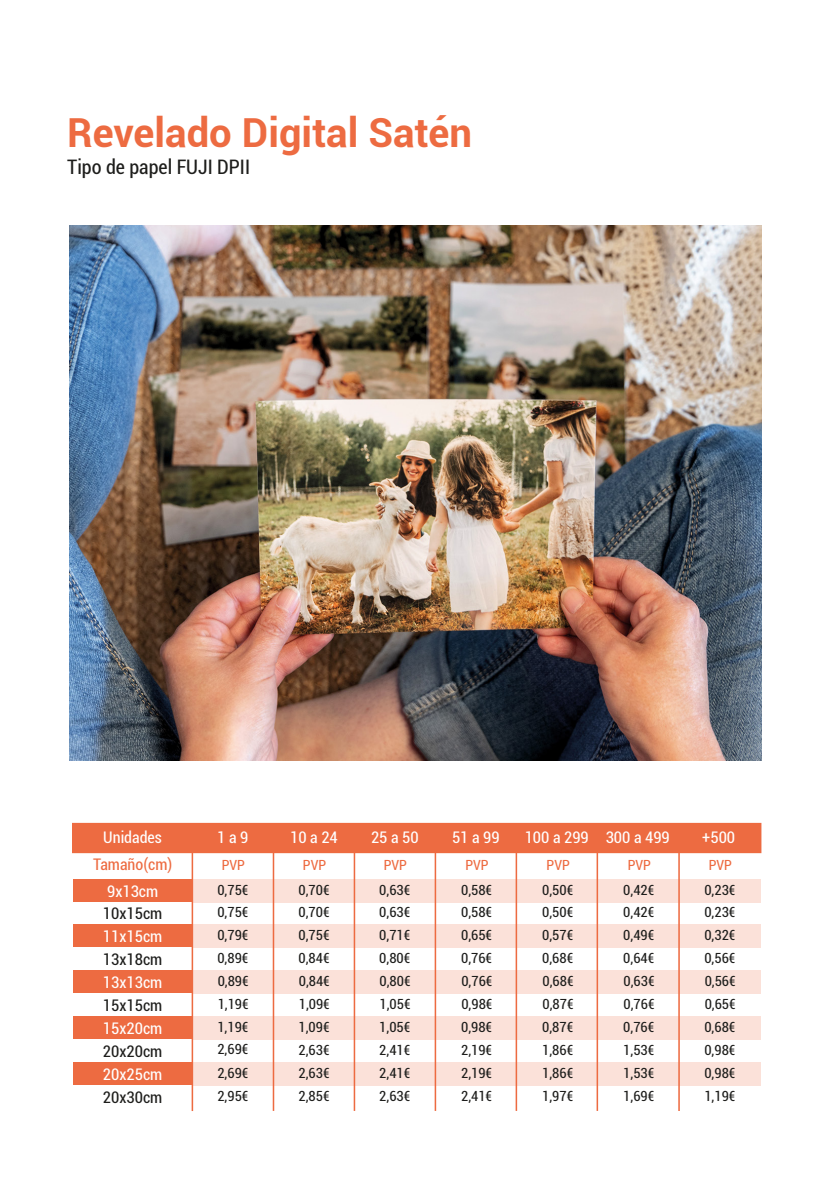
<style>
.page{position:relative;width:840px;height:1191px;background:#fff}
.page>*{position:absolute;margin:0;border:0;box-sizing:border-box;transform-origin:0 0}
.t1{font:700 40px "Roboto";color:#ed6b41}
.t2{font:condensed 20px "Roboto";color:#1d1d1b}
.t3{font:condensed 16px "Roboto";color:#fff}
.t4{font:condensed 16px "Roboto";color:#1d1d1b}
.t5{font:condensed 16px "Roboto";color:#ed6b41}
.t6{font:condensed 14px "Roboto";color:#1d1d1b}
.t7{font:condensed 14px "Roboto";color:#ed6b41}
</style>
<div class="page">
<div style="left:192px;top:1016px;width:568px;height:24px;background:#fbe1d9"></div>
<div style="left:192px;top:878px;width:568px;height:24px;background:#fbe1d9"></div>
<div style="left:72px;top:823px;width:689px;height:30px;background:#ed6b41"></div>
<div style="left:73px;top:878px;width:119px;height:23px;background:#ed6b41"></div>
<div style="left:192px;top:923px;width:568px;height:24px;background:#fbe1d9"></div>
<div style="left:73px;top:923px;width:119px;height:23px;background:#ed6b41"></div>
<div style="left:192px;top:970px;width:568px;height:24px;background:#fbe1d9"></div>
<div style="left:73px;top:970px;width:119px;height:23px;background:#ed6b41"></div>
<div style="left:73px;top:1015px;width:119px;height:23px;background:#ed6b41"></div>
<div style="left:192px;top:1062px;width:568px;height:23px;background:#fbe1d9"></div>
<div style="left:73px;top:1062px;width:119px;height:22px;background:#ed6b41"></div>
<hr style="left:272px;top:843px;width:2px;height:267px;background:#ed6b41">
<hr style="left:191px;top:843px;width:2px;height:267px;background:#ed6b41">
<hr style="left:353px;top:843px;width:2px;height:267px;background:#ed6b41">
<hr style="left:434px;top:843px;width:2px;height:267px;background:#ed6b41">
<hr style="left:515px;top:843px;width:2px;height:267px;background:#ed6b41">
<hr style="left:596px;top:843px;width:1px;height:267px;background:#ed6b41">
<hr style="left:678px;top:843px;width:1px;height:267px;background:#ed6b41">
<img style="left:70px;top:225px;width:691px;height:535px">
<h1 class="t1" style="left:67px;top:105px;width:406px">Revelado Digital Satén</h1>
<h2 class="t2" style="left:67px;top:153px;width:184px">Tipo de papel FUJI DPII</h2>
<p class="t3" style="left:103px;top:825px;width:60px">Unidades</p>
<p class="t5" style="left:93px;top:853px;width:81px">Tamaño(cm)</p>
<p class="t3" style="left:217px;top:825px;width:33px">1 a 9</p>
<p class="t3" style="left:290px;top:825px;width:49px">10 a 24</p>
<p class="t3" style="left:371px;top:825px;width:49px">25 a 50</p>
<p class="t3" style="left:451px;top:825px;width:49px">51 a 99</p>
<p class="t3" style="left:524px;top:825px;width:147px">100 a 299 300 a 499</p>
<p class="t3" style="left:702px;top:825px;width:34px">+500</p>
<p class="t7" style="left:222px;top:855px;width:25px">PVP</p>
<p class="t7" style="left:303px;top:855px;width:25px">PVP</p>
<p class="t7" style="left:383px;top:855px;width:25px">PVP</p>
<p class="t7" style="left:465px;top:855px;width:25px">PVP</p>
<p class="t7" style="left:546px;top:855px;width:25px">PVP</p>
<p class="t7" style="left:627px;top:855px;width:25px">PVP</p>
<p class="t7" style="left:708px;top:855px;width:25px">PVP</p>
<p class="t6" style="left:217px;top:880px;width:33px">0,75€</p>
<p class="t6" style="left:298px;top:880px;width:33px">0,70€</p>
<p class="t6" style="left:379px;top:880px;width:33px">0,63€</p>
<p class="t6" style="left:461px;top:880px;width:33px">0,58€</p>
<p class="t6" style="left:542px;top:880px;width:33px">0,50€</p>
<p class="t6" style="left:623px;top:880px;width:33px">0,42€</p>
<p class="t6" style="left:704px;top:880px;width:33px">0,23€</p>
<p class="t3" style="left:107px;top:880px;width:53px">9x13cm</p>
<p class="t4" style="left:103px;top:902px;width:61px">10x15cm</p>
<p class="t6" style="left:217px;top:902px;width:33px">0,75€</p>
<p class="t6" style="left:298px;top:902px;width:33px">0,70€</p>
<p class="t6" style="left:379px;top:902px;width:33px">0,63€</p>
<p class="t6" style="left:461px;top:902px;width:33px">0,58€</p>
<p class="t6" style="left:542px;top:902px;width:33px">0,50€</p>
<p class="t6" style="left:623px;top:902px;width:33px">0,42€</p>
<p class="t6" style="left:704px;top:902px;width:33px">0,23€</p>
<p class="t3" style="left:103px;top:925px;width:61px">11x15cm</p>
<p class="t6" style="left:217px;top:925px;width:33px">0,79€</p>
<p class="t6" style="left:298px;top:925px;width:33px">0,75€</p>
<p class="t6" style="left:379px;top:925px;width:33px">0,71€</p>
<p class="t6" style="left:461px;top:925px;width:33px">0,65€</p>
<p class="t6" style="left:542px;top:925px;width:33px">0,57€</p>
<p class="t6" style="left:623px;top:925px;width:33px">0,49€</p>
<p class="t6" style="left:704px;top:925px;width:33px">0,32€</p>
<p class="t4" style="left:103px;top:947px;width:61px">13x18cm</p>
<p class="t6" style="left:217px;top:948px;width:33px">0,89€</p>
<p class="t6" style="left:298px;top:948px;width:33px">0,84€</p>
<p class="t6" style="left:379px;top:948px;width:33px">0,80€</p>
<p class="t6" style="left:461px;top:948px;width:33px">0,76€</p>
<p class="t6" style="left:542px;top:948px;width:33px">0,68€</p>
<p class="t6" style="left:623px;top:948px;width:33px">0,64€</p>
<p class="t6" style="left:704px;top:948px;width:33px">0,56€</p>
<p class="t3" style="left:103px;top:971px;width:61px">13x13cm</p>
<p class="t6" style="left:217px;top:971px;width:33px">0,89€</p>
<p class="t6" style="left:298px;top:971px;width:33px">0,84€</p>
<p class="t6" style="left:379px;top:971px;width:33px">0,80€</p>
<p class="t6" style="left:461px;top:971px;width:33px">0,76€</p>
<p class="t6" style="left:542px;top:971px;width:33px">0,68€</p>
<p class="t6" style="left:623px;top:971px;width:33px">0,63€</p>
<p class="t6" style="left:704px;top:971px;width:33px">0,56€</p>
<p class="t4" style="left:103px;top:994px;width:61px">15x15cm</p>
<p class="t6" style="left:217px;top:994px;width:33px">1,19€</p>
<p class="t6" style="left:298px;top:994px;width:33px">1,09€</p>
<p class="t6" style="left:379px;top:994px;width:33px">1,05€</p>
<p class="t6" style="left:461px;top:994px;width:33px">0,98€</p>
<p class="t6" style="left:542px;top:994px;width:33px">0,87€</p>
<p class="t6" style="left:623px;top:994px;width:33px">0,76€</p>
<p class="t6" style="left:704px;top:994px;width:33px">0,65€</p>
<p class="t3" style="left:103px;top:1017px;width:61px">15x20cm</p>
<p class="t6" style="left:217px;top:1017px;width:33px">1,19€</p>
<p class="t6" style="left:298px;top:1017px;width:33px">1,09€</p>
<p class="t6" style="left:379px;top:1017px;width:33px">1,05€</p>
<p class="t6" style="left:461px;top:1017px;width:33px">0,98€</p>
<p class="t6" style="left:542px;top:1017px;width:33px">0,87€</p>
<p class="t6" style="left:623px;top:1017px;width:33px">0,76€</p>
<p class="t6" style="left:704px;top:1017px;width:33px">0,68€</p>
<p class="t4" style="left:103px;top:1039px;width:61px">20x20cm</p>
<p class="t6" style="left:217px;top:1039px;width:33px">2,69€</p>
<p class="t6" style="left:298px;top:1039px;width:33px">2,63€</p>
<p class="t6" style="left:379px;top:1039px;width:33px">2,41€</p>
<p class="t6" style="left:461px;top:1039px;width:33px">2,19€</p>
<p class="t6" style="left:542px;top:1039px;width:33px">1,86€</p>
<p class="t6" style="left:623px;top:1039px;width:33px">1,53€</p>
<p class="t6" style="left:704px;top:1039px;width:33px">0,98€</p>
<p class="t3" style="left:103px;top:1063px;width:61px">20x25cm</p>
<p class="t6" style="left:217px;top:1063px;width:33px">2,69€</p>
<p class="t6" style="left:298px;top:1063px;width:33px">2,63€</p>
<p class="t6" style="left:379px;top:1063px;width:33px">2,41€</p>
<p class="t6" style="left:461px;top:1063px;width:33px">2,19€</p>
<p class="t6" style="left:542px;top:1063px;width:33px">1,86€</p>
<p class="t6" style="left:623px;top:1063px;width:33px">1,53€</p>
<p class="t6" style="left:704px;top:1063px;width:33px">0,98€</p>
<p class="t4" style="left:103px;top:1086px;width:61px">20x30cm</p>
<p class="t6" style="left:217px;top:1086px;width:33px">2,95€</p>
<p class="t6" style="left:298px;top:1086px;width:33px">2,85€</p>
<p class="t6" style="left:379px;top:1086px;width:33px">2,63€</p>
<p class="t6" style="left:461px;top:1086px;width:33px">2,41€</p>
<p class="t6" style="left:542px;top:1086px;width:33px">1,97€</p>
<p class="t6" style="left:623px;top:1086px;width:33px">1,69€</p>
<p class="t6" style="left:704px;top:1086px;width:33px">1,19€</p>
</div>
